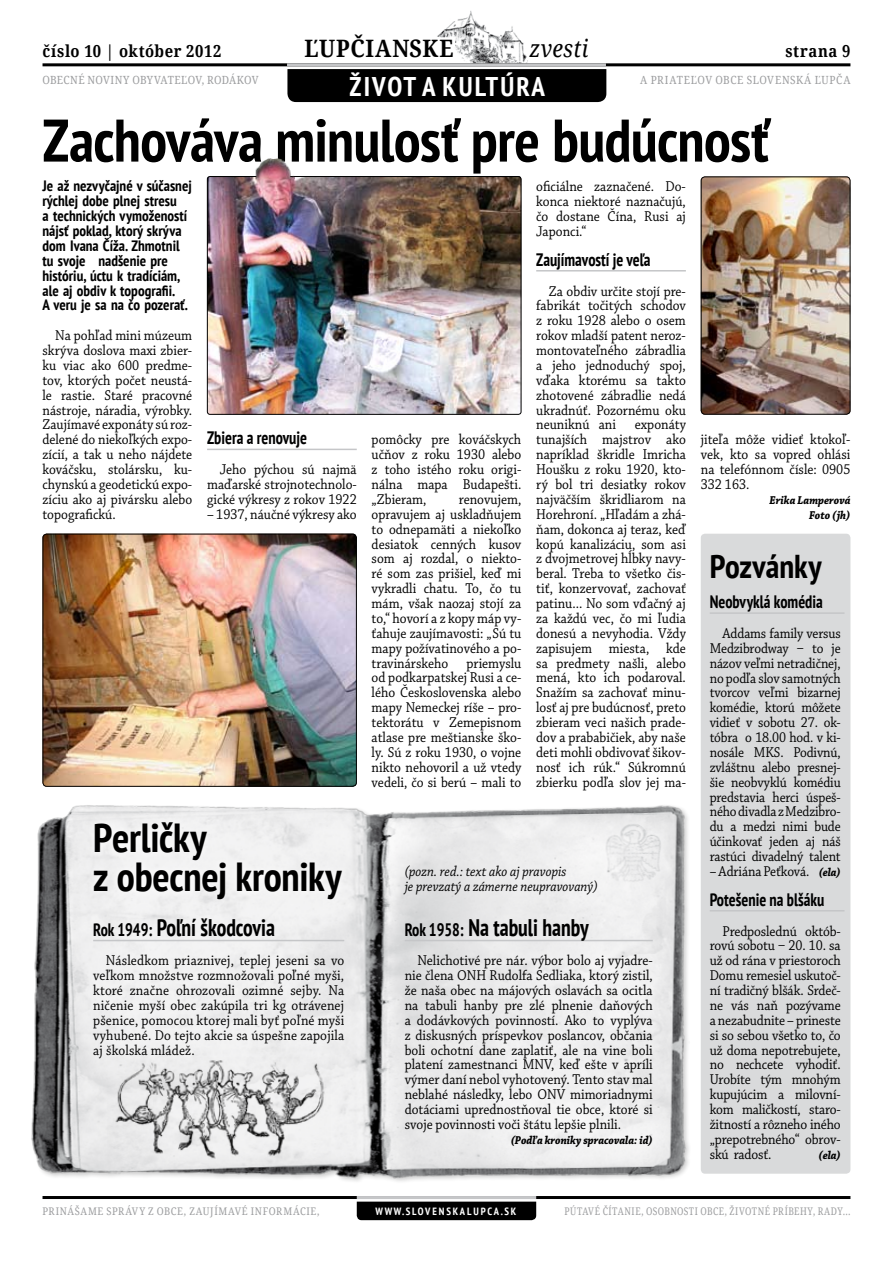
<style>
.page{position:relative;width:893px;height:1263px;background:#fff}
.page>*{position:absolute;margin:0;border:0;box-sizing:border-box;transform-origin:0 0}
.t1{font:700 condensed 60px "PT Sans";letter-spacing:-.01em;color:#000}
.t2{font:700 condensed 40.5px/39px "PT Sans";letter-spacing:-.01em;color:#000}
.t3{font:700 condensed 33px "PT Sans";color:#000}
.t4{font:700 condensed 27px "PT Sans";letter-spacing:.08em;color:#fff}
.t5{font:700 condensed 24px "PT Sans";color:#000;scale:.9 1}
.t6{font:700 24px "Droid Serif";letter-spacing:.03em;color:#000;scale:.9 1}
.t7{font:italic 24px "Droid Serif";letter-spacing:.01em;color:#000;scale:.9 1}
.t8{font:700 condensed 18px "PT Sans";color:#000;scale:.9 1}
.t9{font:700 16.5px "Droid Serif";letter-spacing:.04em;color:#000;scale:.9 1}
.t10{font:15px/14.9px "Chaparral Pro";color:#000;text-align:justify;scale:.9 1}
.t11{font:15px/14.9px "Chaparral Pro";color:#000;text-align:justify;scale:.89 1}
.t12{font:700 condensed 15px/14.9px "PT Sans";color:#000}
.t13{font:italic 15px/14.9px "Chaparral Pro";color:#000;scale:.9 1}
.t14{font:italic 700 12px/14.9px "Chaparral Pro";color:#000;text-align:right;scale:.9 1}
.t15{font:11.25px "Droid Serif";letter-spacing:.015em;color:#9c9d9f;scale:.9 1}
.t16{font:11.25px "Droid Serif";letter-spacing:.045em;color:#9c9d9f;scale:.9 1}
.t17{font:10.5px "Droid Serif";letter-spacing:.065em;color:#9c9d9f;scale:.82 1}
.t18{font:10.5px "Droid Serif";letter-spacing:.065em;color:#9c9d9f;scale:.9 1}
.t19{font:700 condensed 10.5px "PT Sans";letter-spacing:.18em;color:#fff}
.s1{font-size:18px}
.s2{font-weight:700;font-style:italic;font-size:12px}
</style>
<div class="page">
<hr style="left:43px;top:63px;width:807px;height:3px;background:#000">
<hr style="left:43px;top:1196px;width:807px;height:3px;background:#000">
<svg style="left:357px;top:1218px;width:179px;height:2px"></svg>
<hr style="left:207px;top:449px;width:150px;height:1px;background:#c5c6c8">
<hr style="left:536px;top:270px;width:150px;height:2px;background:#c5c6c8">
<svg style="left:287px;top:11px;width:319px;height:204px"></svg>
<div style="left:30px;top:801px;width:696px;height:417px;background:#000;opacity:.2"></div>
<img style="left:30px;top:801px;width:660px;height:386px">
<hr style="left:405px;top:940px;width:248px;height:1px;background:#c5c6c8">
<svg style="left:86px;top:815px;width:329px;height:114px;fill:#f1f1f2"></svg>
<hr style="left:93px;top:940px;width:251px;height:1px;background:#c5c6c8">
<img style="left:107px;top:1057px;width:224px;height:104px">
<img style="left:701px;top:176px;width:149px;height:239px">
<div style="left:701px;top:176px;width:149px;height:239px;border:1px solid #000;border-radius:4px"></div>
<img style="left:43px;top:534px;width:314px;height:253px">
<div style="left:43px;top:534px;width:314px;height:253px;border:1px solid #000;border-radius:4px"></div>
<img style="left:207px;top:176px;width:314px;height:239px">
<div style="left:207px;top:176px;width:314px;height:239px;border:1px solid #000;border-radius:3px"></div>
<div style="left:701px;top:534px;width:149px;height:640px;background:#d9dadb;border-radius:4px"></div>
<hr style="left:710px;top:612px;width:134px;height:2px;background:#c5c6c8">
<hr style="left:710px;top:910px;width:134px;height:1px;background:#c5c6c8">
<img style="left:219px;top:158px;width:105px;height:21px">
<p class="t9" style="left:43px;top:41px;width:200px">číslo 10 | október 2012</p>
<h3 class="t6" style="left:304px;top:34px;width:167px">ĽUPČIANSKE</h3>
<h3 class="t7" style="left:529px;top:34px;width:67px">zvesti</h3>
<p class="t9" style="left:785px;top:41px;width:74px">strana 9</p>
<h3 class="t4" style="left:349px;top:69px;width:197px">život a kultúra</h3>
<p class="t15" style="left:43px;top:73px;width:242px">OBECNÉ NOVINY OBYVATEĽOV, RODÁKOV</p>
<p class="t16" style="left:640px;top:73px;width:235px">A PRIATEĽOV OBCE SLOVENSKÁ ĽUPČA</p>
<h1 class="t1" style="left:43px;top:101px;width:730px">Zachováva minulosť pre budúcnosť</h1>
<p class="t12" style="left:43px;top:178px;width:151px">Je až nezvyčajné v súčasnej rýchlej dobe plnej stresu<br>a technických vymožeností nájsť poklad, ktorý skrýva dom Ivana Číža. Zhmotnil tu svoje nadšenie pre históriu, úctu k tradíciám, ale aj obdiv k topografii.<br>A veru je sa na čo pozerať.</p>
<p class="t10" style="left:43px;top:329px;width:168px;text-indent:13px">Na pohľad mini múzeum skrýva doslova maxi zbier&shy;ku viac ako 600 predme&shy;tov, ktorých počet neustá&shy;le rastie. Staré pracovné nástroje, náradia, výrobky.<br>Zaujímavé exponáty sú roz&shy;delené do niekoľkých expo&shy;zícií, a tak u neho nájdete kováčsku, stolársku, ku&shy;chynskú a geodetickú expo&shy;zíciu ako aj pivársku alebo topografickú.</p>
<p class="t8" style="left:207px;top:426px;width:113px">Zbiera a renovuje</p>
<p class="t10" style="left:207px;top:463px;width:168px;text-indent:13px">Jeho pýchou sú najmä maďarské strojnotechnolo&shy;gické výkresy z rokov 1922</p>
<p class="t10" style="left:207px;top:507px;width:168px">– 1937, náučné výkresy ako</p>
<h2 class="t2" style="left:93px;top:817px;width:251px">Perličky<br>z obecnej kroniky</h2>
<h3 class="t5" style="left:93px;top:911px;width:204px"><span class="s1">Rok 1949:</span> Poľní škodcovia</h3>
<p class="t10" style="left:93px;top:954px;width:280px;text-indent:13px">Následkom priaznivej, teplej jeseni sa vo veľkom množstve rozmnožovali poľné myši, ktoré značne ohrozovali ozimné sejby. Na ničenie myší obec zakúpila tri kg otrávenej pšenice, pomocou ktorej mali byť poľné myši vyhubené. Do tejto akcie sa úspešne zapojila aj školská mládež.</p>
<p class="t10" style="left:372px;top:433px;width:168px">pomôcky pre kováčskych učňov z roku 1930 alebo z toho istého roku origi&shy;nálna mapa Budapešti. „Zbieram,</p>
<p class="t10" style="left:372px;top:492px;width:168px;text-indent:87px">renovujem, opravujem aj uskladňujem to odnepamäti a niekoľko desiatok cenných kusov som aj rozdal, o niekto&shy;ré som zas prišiel, keď mi vykradli chatu. To, čo tu mám, však naozaj stojí za to,“ hovorí a z kopy máp vy&shy;ťahuje zaujímavosti: „Sú tu mapy požívatinového a po&shy;travinárskeho priemyslu od podkarpatskej Rusi a ce&shy;lého Československa alebo mapy Nemeckej ríše – pro&shy;tektorátu v Zemepisnom atlase pre meštianske ško&shy;ly. Sú z roku 1930, o vojne nikto nehovoril a už vtedy vedeli, čo si berú – mali to</p>
<p class="t10" style="left:536px;top:180px;width:168px">oficiálne zaznačené. Do&shy;konca niektoré naznačujú, čo dostane Čína, Rusi aj Japonci.“</p>
<p class="t8" style="left:536px;top:248px;width:128px">Zaujímavostí je veľa</p>
<p class="t10" style="left:536px;top:284px;width:168px;text-indent:13px">Za obdiv určite stojí pre&shy;fabrikát točitých schodov z roku 1928 alebo o osem rokov mladší patent neroz&shy;montovateľného zábradlia a jeho jednoduchý spoj, vďaka ktorému sa takto zhotovené zábradlie nedá ukradnúť. Pozornému oku neuniknú ani exponáty tunajších majstrov ako napríklad škridle Imricha Houšku z roku 1920, kto&shy;rý bol tri desiatky rokov najväčším škridliarom na Horehroní. „Hľadám a zhá&shy;ňam, dokonca aj teraz, keď kopú kanalizáciu, som asi z dvojmetrovej hĺbky navy&shy;beral. Treba to všetko čis&shy;tiť, konzervovať, zachovať patinu... No som vďačný aj za každú vec, čo mi ľudia donesú a nevyhodia. Vždy zapisujem miesta, kde sa predmety našli, alebo mená, kto ich podaroval.<br>Snažím sa zachovať minu&shy;losť aj pre budúcnosť, preto zbieram veci našich prade&shy;dov a prababičiek, aby naše deti mohli obdivovať šikov&shy;nosť ich rúk.“ Súkromnú zbierku podľa slov jej ma-</p>
<p class="t13" style="left:405px;top:864px;width:216px">(pozn. red.: text ako aj pravopis<br>je prevzatý a zámerne neupravovaný)</p>
<h3 class="t5" style="left:405px;top:911px;width:206px"><span class="s1">Rok 1958:</span> Na tabuli hanby</h3>
<p class="t10" style="left:405px;top:954px;width:277px;text-indent:13px">Nelichotivé pre nár. výbor bolo aj vyjadre&shy;nie člena ONH Rudolfa Sedliaka, ktorý zistil, že naša obec na májových oslavách sa ocitla na tabuli hanby pre zlé plnenie daňových a dodávkových povinností. Ako to vyplýva z diskusných príspevkov poslancov, občania boli ochotní dane zaplatiť, ale na vine boli platení zamestnanci MNV, keď ešte v apríli výmer daní nebol vyhotovený. Tento stav mal neblahé následky, lebo ONV mimoriadnymi dotáciami uprednostňoval tie obce, ktoré si svoje povinnosti voči štátu lepšie plnili.</p>
<p class="t14" style="left:511px;top:1133px;width:159px">(Podľa kroniky spracovala: id)</p>
<p class="t10" style="left:701px;top:433px;width:168px">jiteľa môže vidieť ktokoľ&shy;vek, kto sa vopred ohlási na telefónnom čísle: 0905<br>332 163.</p>
<p class="t14" style="left:769px;top:493px;width:92px">Erika Lamperová<br>Foto (jh)</p>
<h3 class="t3" style="left:710px;top:545px;width:114px">Pozvánky</h3>
<p class="t8" style="left:710px;top:590px;width:127px">Neobvyklá komédia</p>
<p class="t11" style="left:710px;top:626px;width:149px;text-indent:13px">Addams family versus Medzibrodway ‒ to je názov veľmi netradičnej, no podľa slov samotných tvorcov veľmi bizarnej komédie, ktorú môžete vidieť v sobotu 27. ok&shy;tóbra o 18.00 hod. v ki&shy;nosále MKS. Podivnú, zvláštnu alebo presnej&shy;šie neobvyklú komédiu predstavia herci úspeš&shy;ného divadla zMedzibro&shy;du a medzi nimi bude účinkovať jeden aj náš rastúci divadelný talent</p>
<p class="t11" style="left:710px;top:864px;width:149px">– Adriána Peťková. <span class="s2">(ela)</span></p>
<p class="t8" style="left:710px;top:888px;width:129px">Potešenie na blšáku</p>
<p class="t10" style="left:710px;top:924px;width:147px;text-indent:13px">Predposlednú októb&shy;rovú sobotu ‒ 20. 10. sa už od rána v priestoroch Domu remesiel uskutoč&shy;ní tradičný blšák. Srdeč&shy;ne vás naň pozývame a nezabudnite – prineste si so sebou všetko to, čo už doma nepotrebujete, no nechcete vyhodiť.<br>Urobíte tým mnohým kupujúcim a milovní&shy;kom maličkostí, staro&shy;žitností a rôzneho iného „prepotrebného“ obrov&shy;skú radosť.</p>
<p class="t14" style="left:818px;top:1148px;width:26px">(ela)</p>
<p class="t18" style="left:43px;top:1204px;width:309px">PRINÁŠAME SPRÁVY Z OBCE, ZAUJÍMAVÉ INFORMÁCIE,</p>
<p class="t17" style="left:565px;top:1204px;width:350px">PÚTAVÉ ČÍTANIE, OSOBNOSTI OBCE, ŽIVOTNÉ PRÍBEHY, RADY...</p>
<p class="t19" style="left:376px;top:1204px;width:142px">www.slovenskalupca.sk</p>
</div>
